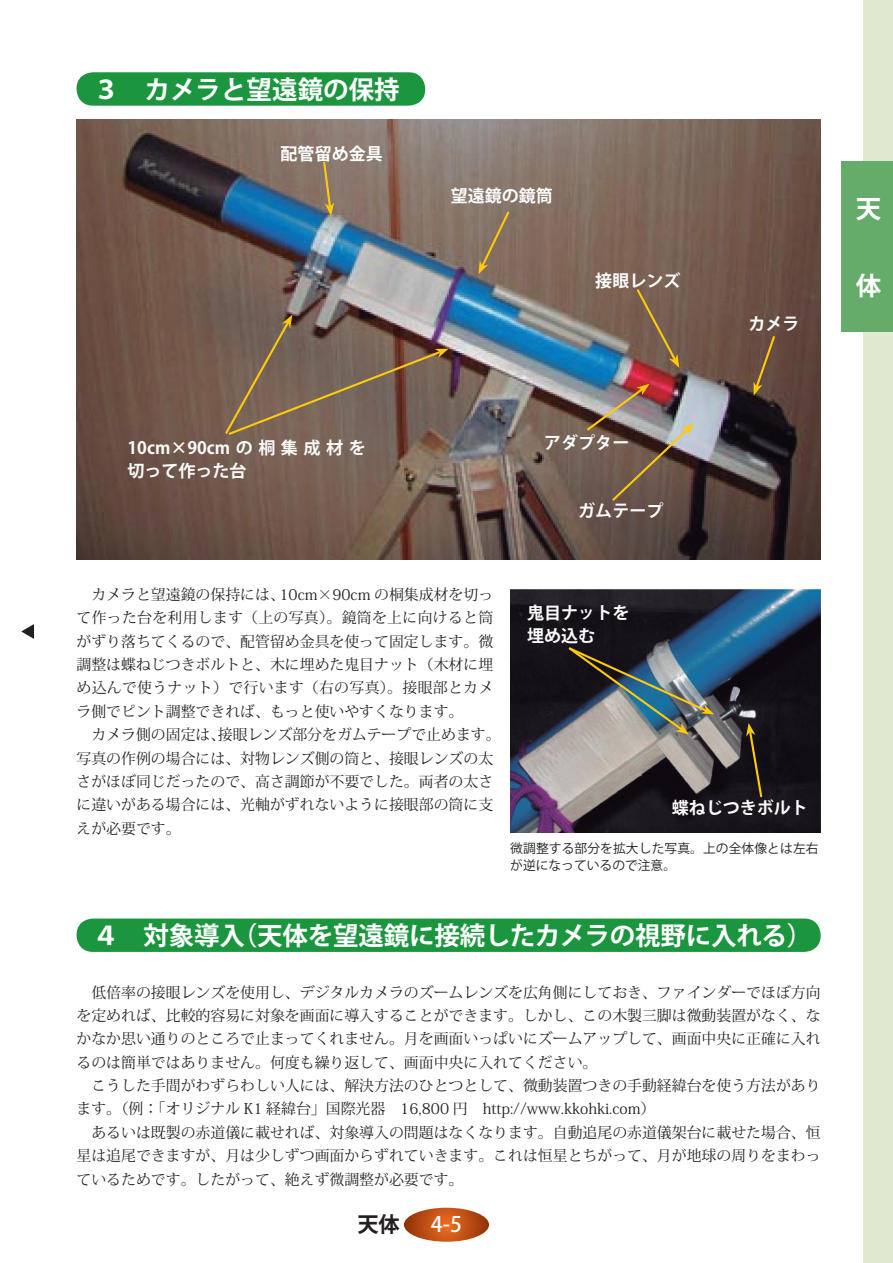
<style>
.page{position:relative;width:893px;height:1263px;background:#fff}
.page>*{position:absolute;margin:0;border:0;box-sizing:border-box;transform-origin:0 0}
.t1{font:700 25.5px "Koz Go Std";letter-spacing:-.005em;color:#fff}
.t2{font:500 21.3px "Koz Go Std";color:#fff}
.t3{font:700 21.3px "Koz Go Std";color:#231f20}
.t4{font:700 16.95px/23.4px "Koz Go Std";color:#fcfcfc}
.t5{font:700 16.95px/23.4px "Koz Go Std";color:#fafafa}
.t6{font:700 16.95px "Koz Go Std";color:#fff}
.t7{font:14.85px/23.4px "Koz Min Std";color:#231f20}
.t8{font:12.75px/17px "Koz Go Std";letter-spacing:.01em;color:#231f20}
</style>
<div class="page">
<div style="left:863px;top:0;width:30px;height:1263px;background:#e1e8d0"></div>
<div style="left:842px;top:162px;width:51px;height:170px;background:#65ac6a"></div>
<svg style="left:404px;top:1208px;width:85px;height:34px;background:#c15218"></svg>
<svg style="left:21px;top:624px;width:13px;height:15px"></svg>
<img style="left:510px;top:589px;width:311px;height:244px">
<img style="left:77px;top:119px;width:744px;height:440px">
<div style="left:77px;top:72px;width:348px;height:34px;background:#1b953e;border-radius:16px"></div>
<img style="left:567px;top:645px;width:147px;height:90px">
<svg style="left:746px;top:723px;width:18px;height:76px"></svg>
<svg style="left:224px;top:315px;width:225px;height:121px;background:#796556"></svg>
<svg style="left:322px;top:160px;width:12px;height:56px"></svg>
<svg style="left:478px;top:210px;width:33px;height:64px;background:#8e775c"></svg>
<svg style="left:635px;top:287px;width:44px;height:81px;background:#7f624b"></svg>
<svg style="left:753px;top:334px;width:24px;height:61px"></svg>
<img style="left:585px;top:384px;width:109px;height:119px">
<div style="left:77px;top:918px;width:744px;height:34px;background:#1b953e;border-radius:16px"></div>
<h1 class="t1" style="left:94px;top:73px;width:308px">３　カメラと望遠鏡の保持</h1>
<p class="t6" style="left:281px;top:142px;width:104px">配管留め金具</p>
<p class="t4" style="left:451px;top:185px;width:104px">望遠鏡の鏡筒</p>
<p class="t4" style="left:595px;top:270px;width:87px">接眼レンズ</p>
<p class="t4" style="left:748px;top:313px;width:53px">カメラ</p>
<h1 class="t1" style="left:856px;top:192px;width:27px">天</h1>
<h1 class="t1" style="left:856px;top:269px;width:27px">体</h1>
<p class="t5" style="left:128px;top:437px;width:240px">10cm×90cm の桐集成材を切って作った台</p>
<p class="t4" style="left:544px;top:432px;width:87px">アダプター</p>
<p class="t4" style="left:578px;top:500px;width:87px">ガムテープ</p>
<p class="t7" style="left:77px;top:583px;width:426px">　カメラと望遠鏡の保持には、10cm×90cm の桐集成材を切って作った台を利用します（上の写真）。鏡筒を上に向けると筒がずり落ちてくるので、配管留め金具を使って固定します。微調整は蝶ねじつきボルトと、木に埋めた鬼目ナット（木材に埋め込んで使うナット）で行います（右の写真）。接眼部とカメラ側でピント調整できれば、もっと使いやすくなります。<br>　カメラ側の固定は、接眼レンズ部分をガムテープで止めます。写真の作例の場合には、対物レンズ側の筒と、接眼レンズの太さがほぼ同じだったので、高さ調節が不要でした。両者の太さに違いがある場合には、光軸がずれないように接眼部の筒に支えが必要です。</p>
<p class="t4" style="left:527px;top:602px;width:104px">鬼目ナットを埋め込む</p>
<p class="t4" style="left:672px;top:798px;width:138px">蝶ねじつきボルト</p>
<p class="t8" style="left:510px;top:840px;width:310px">微調整する部分を拡大した写真。上の全体像とは左右が逆になっているので注意。</p>
<h1 class="t1" style="left:93px;top:919px;width:721px">４　対象導入（天体を望遠鏡に接続したカメラの視野に入れる）</h1>
<p class="t7" style="left:77px;top:980px;width:746px">　低倍率の接眼レンズを使用し、デジタルカメラのズームレンズを広角側にしておき、ファインダーでほぼ方向を定めれば、比較的容易に対象を画面に導入することができます。しかし、この木製三脚は微動装置がなく、なかなか思い通りのところで止まってくれません。月を画面いっぱいにズームアップして、画面中央に正確に入れるのは簡単ではありません。何度も繰り返して、画面中央に入れてください。<br>　こうした手間がわずらわしい人には、解決方法のひとつとして、微動装置つきの手動経緯台を使う方法があります。（例：「オリジナル K1 経緯台」国際光器　16,800 円　http://www.kkohki.com）<br>　あるいは既製の赤道儀に載せれば、対象導入の問題はなくなります。自動追尾の赤道儀架台に載せた場合、恒星は追尾できますが、月は少しずつ画面からずれていきます。これは恒星とちがって、月が地球の周りをまわっているためです。したがって、絶えず微調整が必要です。</p>
<h2 class="t3" style="left:357px;top:1210px;width:44px">天体</h2>
<h2 class="t2" style="left:431px;top:1211px;width:33px">4-5</h2>
</div>
